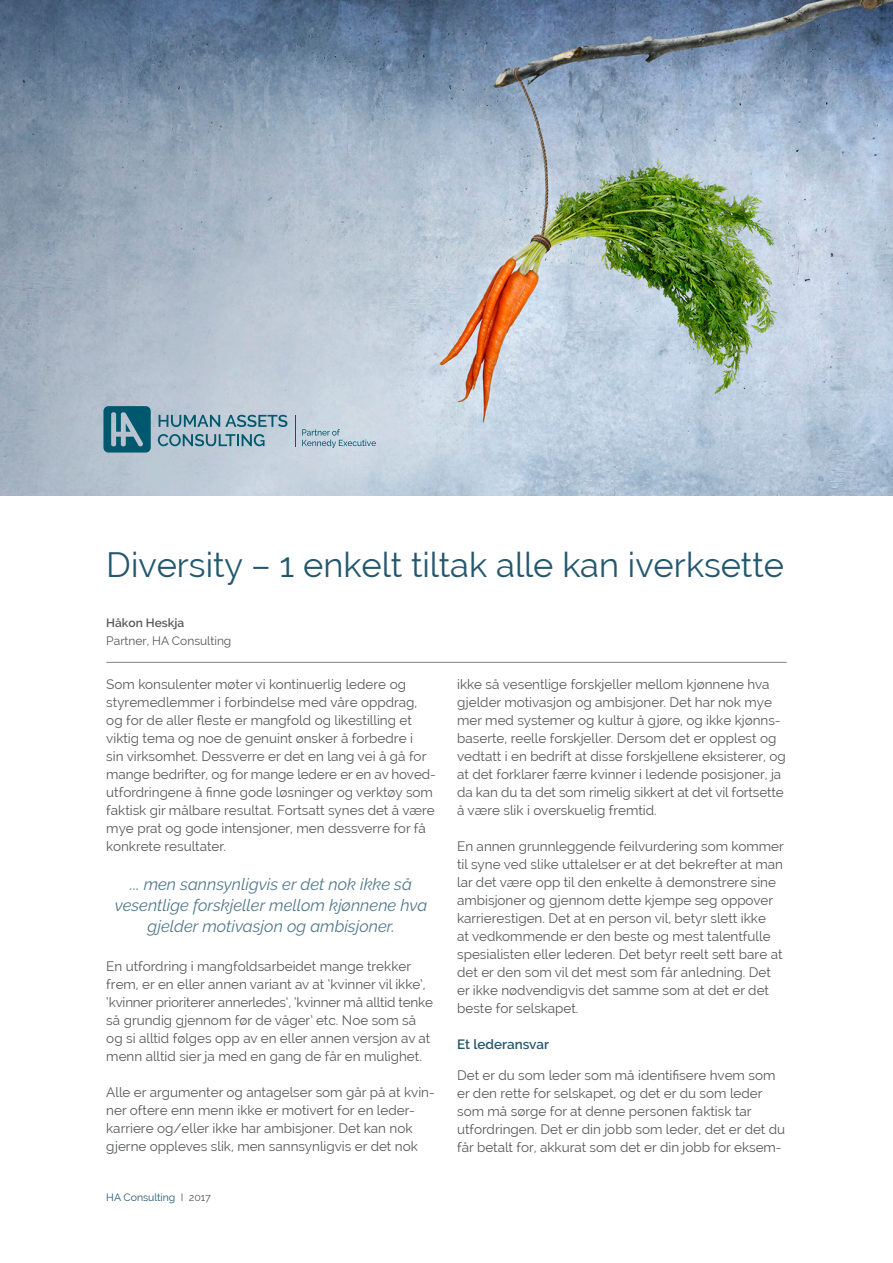
<style>
.page{position:relative;width:893px;height:1263px;background:#fff}
.page>*{position:absolute;margin:0;border:0;box-sizing:border-box;transform-origin:0 0}
.t1{font:34.5px "Raleway";color:#24586e}
.t2{font:italic 16.5px/21px "Raleway";color:#50798b;text-align:center}
.t3{font:13.5px/18px "Raleway";color:#57585a}
.t4{font:600 13.5px "Raleway";color:#24586e}
.t5{font:12px/18px "Raleway";color:#57585a}
.t6{font:10.5px "Raleway";color:#24586e}
.s1{font-weight:600}
.s2{color:#57585a}
</style>
<div class="page">
<img style="left:0;top:0;width:893px;height:495px">
<hr style="left:106px;top:662px;width:681px;height:1px;background:#808285">
<svg style="left:103px;top:403px;width:188px;height:49px"></svg>
<hr style="left:295px;top:415px;width:1px;height:31px;background:#00586f">
<svg style="left:302px;top:429px;width:74px;height:19px"></svg>
<p class="t1" style="left:106px;top:544px;width:679px">Diversity – 1 enkelt tiltak alle kan iverksette</p>
<p class="t5" style="left:106px;top:614px;width:127px"><span class="s1">Håkon Heskja<br></span>Partner, HA Consulting</p>
<p class="t3" style="left:106px;top:675px;width:331px">Som konsulenter møter vi kontinuerlig ledere og styremedlemmer i forbindelse med våre oppdrag, og for de aller fleste er mangfold og likestilling et viktig tema og noe de genuint ønsker å forbedre i<br>sin virksomhet. Dessverre er det en lang vei å gå for mange bedrifter, og for mange ledere er en av hoved&shy;utfordringene å finne gode løsninger og verktøy som faktisk gir målbare resultat. Fortsatt synes det å være mye prat og gode intensjoner, men dessverre for få konkrete resultater.</p>
<p class="t2" style="left:115px;top:873px;width:314px">... men sannsynligvis er det nok ikke så vesentlige forskjeller mellom kjønnene hva gjelder motivasjon og ambisjoner.</p>
<p class="t3" style="left:106px;top:957px;width:328px">En utfordring i mangfoldsarbeidet mange trekker frem, er en eller annen variant av at ‘kvinner vil ikke’, ‘kvinner prioriterer annerledes’, ‘kvinner må alltid tenke så grundig gjennom før de våger’ etc. Noe som så og si alltid følges opp av en eller annen versjon av at menn alltid sier ja med en gang de får en mulighet.</p>
<p class="t3" style="left:106px;top:1083px;width:330px">Alle er argumenter og antagelser som går på at kvin&shy;ner oftere enn menn ikke er motivert for en leder&shy;karriere og/eller ikke har ambisjoner. Det kan nok gjerne oppleves slik, men sannsynligvis er det nok</p>
<p class="t3" style="left:457px;top:675px;width:330px">ikke så vesentlige forskjeller mellom kjønnene hva gjelder motivasjon og ambisjoner. Det har nok mye mer med systemer og kultur å gjøre, og ikke kjønns&shy;baserte, reelle forskjeller. Dersom det er opplest og vedtatt i en bedrift at disse forskjellene eksisterer, og at det forklarer færre kvinner i ledende posisjoner, ja da kan du ta det som rimelig sikkert at det vil fortsette å være slik i overskuelig fremtid.</p>
<p class="t3" style="left:457px;top:837px;width:328px">En annen grunnleggende feilvurdering som kommer til syne ved slike uttalelser er at det bekrefter at man lar det være opp til den enkelte å demonstrere sine ambisjoner og gjennom dette kjempe seg oppover karrierestigen. Det at en person vil, betyr slett ikke<br>at vedkommende er den beste og mest talentfulle spesialisten eller lederen. Det betyr reelt sett bare at det er den som vil det mest som får anledning. Det er ikke nødvendigvis det samme som at det er det beste for selskapet.</p>
<p class="t4" style="left:457px;top:1036px;width:93px">Et lederansvar</p>
<p class="t3" style="left:457px;top:1066px;width:330px">Det er du som leder som må identifisere hvem som er den rette for selskapet, og det er du som leder som må sørge for at denne personen faktisk tar utfordringen. Det er din jobb som leder, det er det du får betalt for, akkurat som det er din jobb for eksem-</p>
<p class="t6" style="left:106px;top:1191px;width:106px">HA Consulting <span class="s2">I 2017</span></p>
</div>
